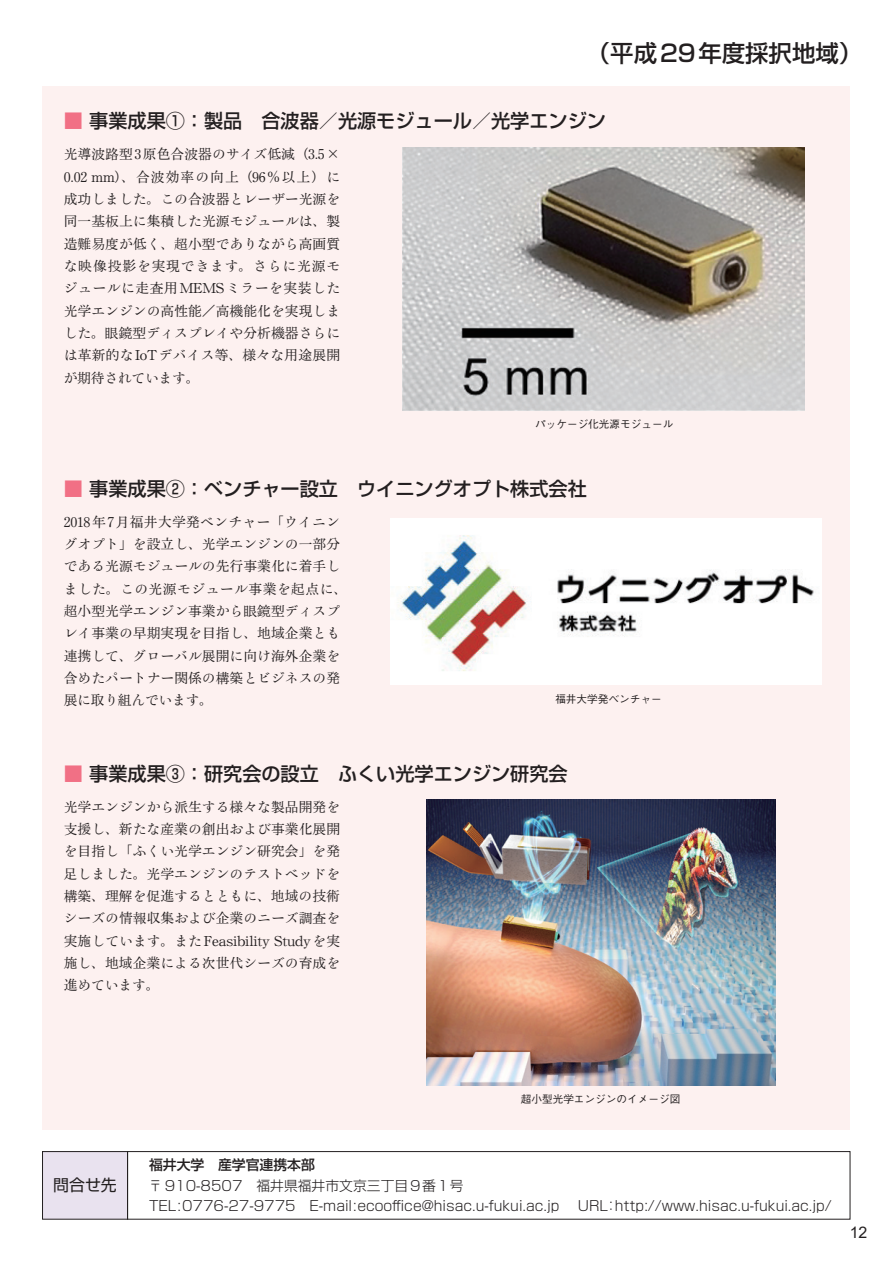
<style>
.page{position:relative;width:893px;height:1263px;background:#fff}
.page>*{position:absolute;margin:0;border:0;box-sizing:border-box;transform-origin:0 0}
.t1{font:500 23.4px "Shin Go Pro";color:#231f20}
.t2{font:500 19.2px "Shin Go Pro";color:#231f20}
.t3{font:15.9px "Shin Go Pro";color:#231f20}
.t4{font:15.9px "Arial";color:#231f20}
.t5{font:13.8px/22.4px "Rg P Hon Min Sink Md 83 pv RKSJ H";color:#231f20;text-align:justify}
.t6{font:300 13.8px/20.2px "Shin Go Pro";color:#231f20;scale:.91 1}
.t7{font:500 13.8px "Shin Go Pro";color:#231f20}
.t8{font:500 10.65px "Gothic BBB Pro";color:#231f20}
.s1{color:#f17085}
</style>
<div class="page">
<div style="left:43px;top:86px;width:807px;height:1044px;background:#fdf1f0"></div>
<img style="left:390px;top:519px;width:432px;height:165px">
<img style="left:426px;top:800px;width:349px;height:285px">
<img style="left:403px;top:147px;width:401px;height:264px">
<div style="left:43px;top:1151px;width:85px;height:68px;background:#e9e2ef"></div>
<div style="left:42px;top:1151px;width:86px;height:68px;border:1px solid #231f20"></div>
<div style="left:127px;top:1151px;width:723px;height:68px;border:1px solid #231f20"></div>
<h1 class="t1" style="left:587px;top:34px;width:277px">（平成29年度採択地域）</h1>
<h2 class="t2" style="left:64px;top:105px;width:544px"><span class="s1">■</span> 事業成果①：製品　合波器／光源モジュール／光学エンジン</h2>
<p class="t5" style="left:64px;top:143px;width:278px">光導波路型3原色合波器のサイズ低減（3.5× 0.02 mm）、合波効率の向上（96％以上）に成功しました。この合波器とレーザー光源を同一基板上に集積した光源モジュールは、製造難易度が低く、超小型でありながら高画質な映像投影を実現できます。さらに光源モジュールに走査用MEMSミラーを実装した光学エンジンの高性能／高機能化を実現しました。眼鏡型ディスプレイや分析機器さらには革新的なIoTデバイス等、様々な用途展開が期待されています。</p>
<p class="t8" style="left:535px;top:416px;width:140px">パッケージ化光源モジュール</p>
<h2 class="t2" style="left:64px;top:473px;width:524px"><span class="s1">■</span> 事業成果②：ベンチャー設立　ウイニングオプト株式会社</h2>
<p class="t5" style="left:64px;top:511px;width:285px;text-align:left">2018年7月福井大学発ベンチャー「ウイニングオプト」を設立し、光学エンジンの一部分である光源モジュールの先行事業化に着手しました。この光源モジュール事業を起点に、超小型光学エンジン事業から眼鏡型ディスプレイ事業の早期実現を目指し、地域企業とも連携して、グローバル展開に向け海外企業を含めたパートナー関係の構築とビジネスの発展に取り組んでいます。</p>
<p class="t8" style="left:555px;top:691px;width:108px">福井大学発ベンチャー</p>
<h2 class="t2" style="left:64px;top:758px;width:505px"><span class="s1">■</span> 事業成果③：研究会の設立　ふくい光学エンジン研究会</h2>
<p class="t5" style="left:64px;top:796px;width:278px">光学エンジンから派生する様々な製品開発を支援し、新たな産業の創出および事業化展開を目指し「ふくい光学エンジン研究会」を発足しました。光学エンジンのテストベッドを構築、理解を促進するとともに、地域の技術シーズの情報収集および企業のニーズ調査を実施しています。またFeasibility Studyを実施し、地域企業による次世代シーズの育成を進めています。</p>
<p class="t8" style="left:521px;top:1091px;width:161px">超小型光学エンジンのイメージ図</p>
<p class="t3" style="left:53px;top:1172px;width:65px">問合せ先</p>
<p class="t7" style="left:149px;top:1154px;width:167px">福井大学　産学官連携本部</p>
<p class="t6" style="left:149px;top:1173px;width:752px">〒 910-8507　福井県福井市文京三丁目９番１号<br>TEL:0776-27-9775　E-mail:ecooffice@hisac.u-fukui.ac.jp 　URL：http://www.hisac.u-fukui.ac.jp/</p>
<p class="t4" style="left:850px;top:1222px;width:19px">12</p>
</div>
